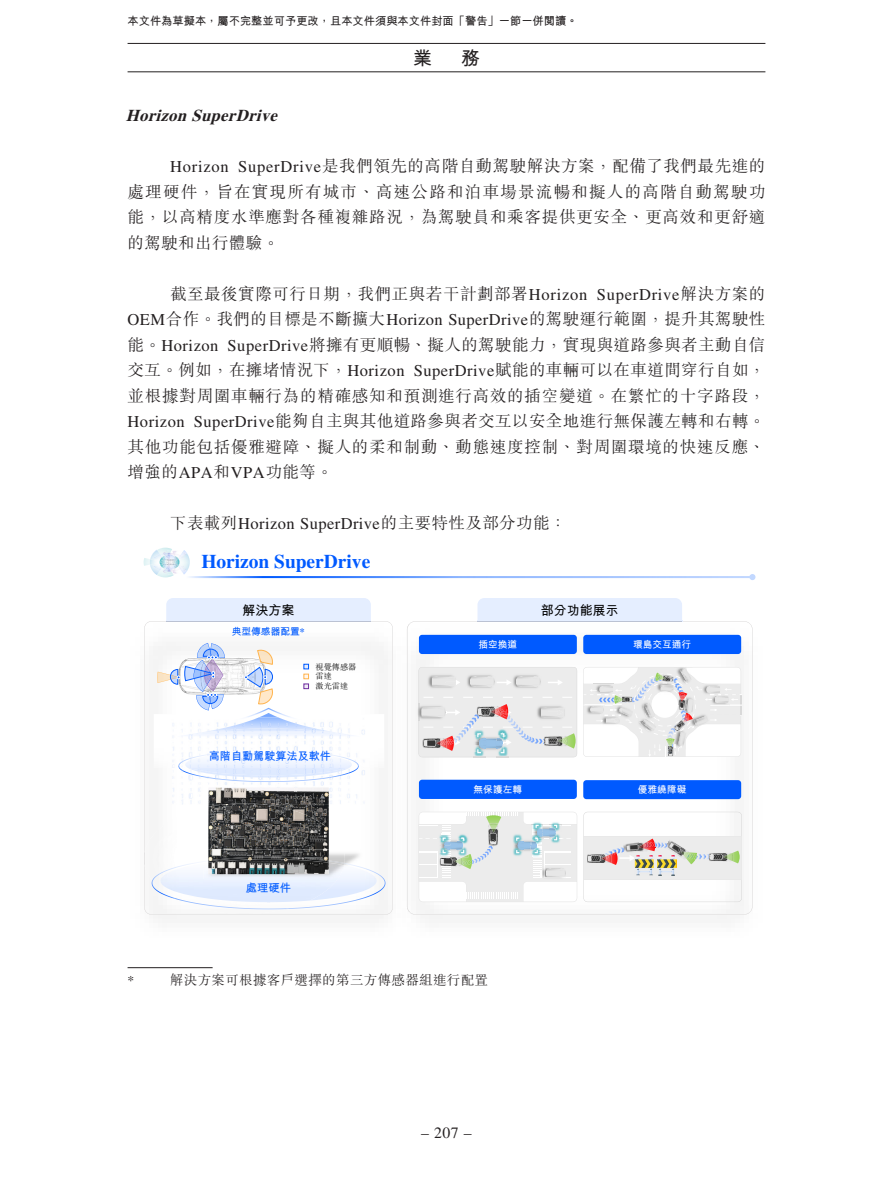
<style>
.page{position:relative;width:893px;height:1191px;background:#fff}
.page>*{position:absolute;margin:0;border:0;box-sizing:border-box;transform-origin:0 0}
.t1{font:700 19.5px "Times LT Std";color:#005aff}
.t2{font:700 18.75px "M Hei HK";color:#231f20}
.t3{font:300 16.5px/25.5px "M Sung HK";letter-spacing:.045em;color:#231f20;text-align:justify}
.t4{font:16.5px "Times LT Std";letter-spacing:.025em;color:#231f20}
.t5{font:italic 700 16.5px "Times LT Std";color:#231f20}
.t6{font:15.75px "Times LT Std";color:#231f20}
.t7{font:300 13.5px "M Sung HK";letter-spacing:.025em;color:#231f20}
.t8{font:13.5px "Times LT Std";color:#231f20}
.t9{font:13.05px "M Hei HK Bold E Ten B5 H";color:#000}
.t10{font:700 11.25px "M Hei HK";color:#231f20}
.t11{font:11.25px "M Hei HK Bold E Ten B5 H";color:#005aff}
.t12{font:11.1px "M Hei HK Bold E Ten B5 H";color:#005aff}
.t13{font:9.75px "M Hei HK Bold E Ten B5 H";color:#fff}
.t14{font:9.75px "M Hei HK Bold E Ten B5 H";color:#005aff}
.t15{font:8.1px/9.8px "M Sung HK Light E Ten B5 H";letter-spacing:.005em;color:#000}
.s1{font-family:"Times LT Std";font-weight:400}
.s2{font-family:"M Sung HK";font-weight:300}
.s3{font-family:"Times LT Std";font-weight:700}
</style>
<div class="page">
<hr style="left:128px;top:43px;width:637px;height:1px;background:#231f20">
<hr style="left:128px;top:71px;width:637px;height:1px;background:#231f20">
<svg style="left:410px;top:621px;width:343px;height:293px"></svg>
<img style="left:407px;top:623px;width:3px;height:289px">
<svg style="left:144px;top:621px;width:249px;height:293px"></svg>
<div style="left:166px;top:598px;width:205px;height:22px;background:#e5eeff"></div>
<hr style="left:166px;top:621px;width:205px;height:1px;background:#bbc2d3">
<div style="left:477px;top:598px;width:205px;height:22px;background:#e5eeff"></div>
<hr style="left:477px;top:621px;width:205px;height:1px;background:#bbc2d3">
<img style="left:144px;top:807px;width:199px;height:73px">
<svg style="left:144px;top:851px;width:1px;height:14px"></svg>
<img style="left:163px;top:574px;width:592px;height:6px">
<img style="left:154px;top:714px;width:230px;height:54px">
<img style="left:158px;top:740px;width:221px;height:23px">
<img style="left:172px;top:768px;width:193px;height:37px">
<img style="left:172px;top:736px;width:175px;height:29px">
<img style="left:193px;top:782px;width:6px;height:20px">
<img style="left:193px;top:736px;width:154px;height:1px">
<img style="left:193px;top:732px;width:154px;height:4px">
<img style="left:253px;top:734px;width:6px;height:2px">
<img style="left:254px;top:708px;width:29px;height:6px">
<img style="left:244px;top:714px;width:49px;height:3px">
<img style="left:172px;top:717px;width:189px;height:15px">
<img style="left:297px;top:731px;width:15px;height:1px">
<svg style="left:304px;top:723px;width:2px;height:21px"></svg>
<img style="left:219px;top:731px;width:40px;height:1px">
<img style="left:193px;top:750px;width:154px;height:32px">
<img style="left:297px;top:750px;width:15px;height:2px">
<img style="left:193px;top:768px;width:154px;height:7px">
<img style="left:193px;top:751px;width:66px;height:11px">
<svg style="left:173px;top:722px;width:20px;height:81px"></svg>
<img style="left:253px;top:775px;width:6px;height:2px">
<img style="left:253px;top:770px;width:6px;height:3px">
<img style="left:253px;top:752px;width:59px;height:15px">
<svg style="left:304px;top:752px;width:2px;height:33px"></svg>
<svg style="left:347px;top:718px;width:19px;height:85px"></svg>
<img style="left:289px;top:868px;width:97px;height:41px">
<img style="left:152px;top:861px;width:137px;height:48px">
<img style="left:310px;top:871px;width:67px;height:29px">
<img style="left:674px;top:664px;width:19px;height:3px">
<svg style="left:583px;top:667px;width:159px;height:92px"></svg>
<svg style="left:419px;top:811px;width:158px;height:91px"></svg>
<img style="left:345px;top:849px;width:20px;height:14px">
<img style="left:329px;top:849px;width:16px;height:14px">
<img style="left:344px;top:863px;width:21px;height:2px">
<img style="left:329px;top:860px;width:15px;height:2px">
<img style="left:203px;top:849px;width:5px;height:11px">
<img style="left:344px;top:865px;width:21px;height:14px">
<img style="left:203px;top:862px;width:141px;height:17px">
<img style="left:208px;top:787px;width:121px;height:69px">
<img style="left:221px;top:803px;width:47px;height:2px">
<svg style="left:225px;top:723px;width:2px;height:68px"></svg>
<svg style="left:199px;top:722px;width:20px;height:88px"></svg>
<svg style="left:233px;top:723px;width:3px;height:80px"></svg>
<svg style="left:242px;top:723px;width:3px;height:81px"></svg>
<svg style="left:312px;top:722px;width:29px;height:91px"></svg>
<svg style="left:251px;top:724px;width:2px;height:78px"></svg>
<svg style="left:259px;top:722px;width:38px;height:82px"></svg>
<img style="left:208px;top:856px;width:121px;height:3px">
<img style="left:208px;top:859px;width:121px;height:15px">
<div style="left:419px;top:635px;width:158px;height:19px;background:#005aff;border-radius:3px"></div>
<div style="left:583px;top:635px;width:158px;height:19px;background:#005aff;border-radius:3px"></div>
<div style="left:419px;top:779px;width:158px;height:20px;background:#005aff;border-radius:3px"></div>
<div style="left:583px;top:780px;width:158px;height:19px;background:#005aff;border-radius:3px"></div>
<img style="left:416px;top:704px;width:3px;height:16px">
<svg style="left:419px;top:667px;width:158px;height:91px;background:#e1e0e1"></svg>
<svg style="left:583px;top:811px;width:159px;height:91px"></svg>
<svg style="left:304px;top:664px;width:5px;height:25px"></svg>
<img style="left:158px;top:547px;width:14px;height:3px">
<img style="left:186px;top:553px;width:4px;height:18px">
<svg style="left:144px;top:550px;width:42px;height:27px"></svg>
<img style="left:225px;top:657px;width:19px;height:1px">
<svg style="left:157px;top:643px;width:68px;height:67px"></svg>
<svg style="left:244px;top:649px;width:30px;height:55px"></svg>
<hr style="left:128px;top:967px;width:85px;height:1px;background:#231f20">
<p class="t10" style="left:128px;top:13px;width:451px">本文件為草擬本，屬不完整並可予更改，且本文件須與本文件封面「警告」一節一併閱讀。</p>
<p class="t2" style="left:413px;top:44px;width:20px">業</p>
<p class="t2" style="left:461px;top:44px;width:20px">務</p>
<p class="t5" style="left:126px;top:106px;width:157px">Horizon SuperDrive</p>
<p class="t3" style="left:128px;top:152px;width:639px;text-indent:43px"><span class="s1">Horizon SuperDrive</span>是我們領先的高階自動駕駛解決方案，配備了我們最先進的處理硬件，旨在實現所有城市、高速公路和泊車場景流暢和擬人的高階自動駕駛功能，以高精度水準應對各種複雜路況，為駕駛員和乘客提供更安全、更高效和更舒適的駕駛和出行體驗。</p>
<p class="t3" style="left:128px;top:280px;width:639px;text-indent:43px">截至最後實際可行日期，我們正與若干計劃部署<span class="s1">Horizon SuperDrive</span>解決方案的<span class="s1">OEM</span>合作。我們的目標是不斷擴大<span class="s1">Horizon SuperDrive</span>的駕駛運行範圍，提升其駕駛性能。<span class="s1">Horizon SuperDrive</span>將擁有更順暢、擬人的駕駛能力，實現與道路參與者主動自信交互。例如，在擁堵情況下，<span class="s1">Horizon SuperDrive</span>賦能的車輛可以在車道間穿行自如，並根據對周圍車輛行為的精確感知和預測進行高效的插空變道。在繁忙的十字路段，<span class="s1">Horizon SuperDrive</span>能夠自主與其他道路參與者交互以安全地進行無保護左轉和右轉。其他功能包括優雅避障、擬人的柔和制動、動態速度控制、對周圍環境的快速反應、增強的<span class="s1">APA</span>和<span class="s1">VPA</span>功能等。</p>
<p class="t4" style="left:170px;top:514px;width:398px"><span class="s2">下表載列</span>Horizon SuperDrive<span class="s2">的主要特性及部分功能：</span></p>
<p class="t1" style="left:201px;top:550px;width:170px">Horizon SuperDrive</p>
<p class="t9" style="left:243px;top:600px;width:53px">解決方案</p>
<p class="t14" style="left:232px;top:624px;width:74px">典型傳感器配置<span class="s3">*</span></p>
<p class="t15" style="left:316px;top:661px;width:42px">視覺傳感器雷達<br>激光雷達</p>
<p class="t12" style="left:209px;top:747px;width:124px">高階自動駕駛算法及軟件</p>
<p class="t11" style="left:246px;top:879px;width:47px">處理硬件</p>
<p class="t9" style="left:541px;top:600px;width:79px">部分功能展示</p>
<p class="t13" style="left:478px;top:637px;width:40px">插空換道</p>
<p class="t13" style="left:633px;top:637px;width:60px">環島交互通行</p>
<p class="t13" style="left:474px;top:782px;width:50px">無保護左轉</p>
<p class="t13" style="left:638px;top:782px;width:50px">優雅繞障礙</p>
<p class="t8" style="left:128px;top:972px;width:8px">*</p>
<p class="t7" style="left:170px;top:970px;width:319px">解決方案可根據客戶選擇的第三方傳感器組進行配置</p>
<p class="t6" style="left:421px;top:1124px;width:52px">– 207 –</p>
</div>
